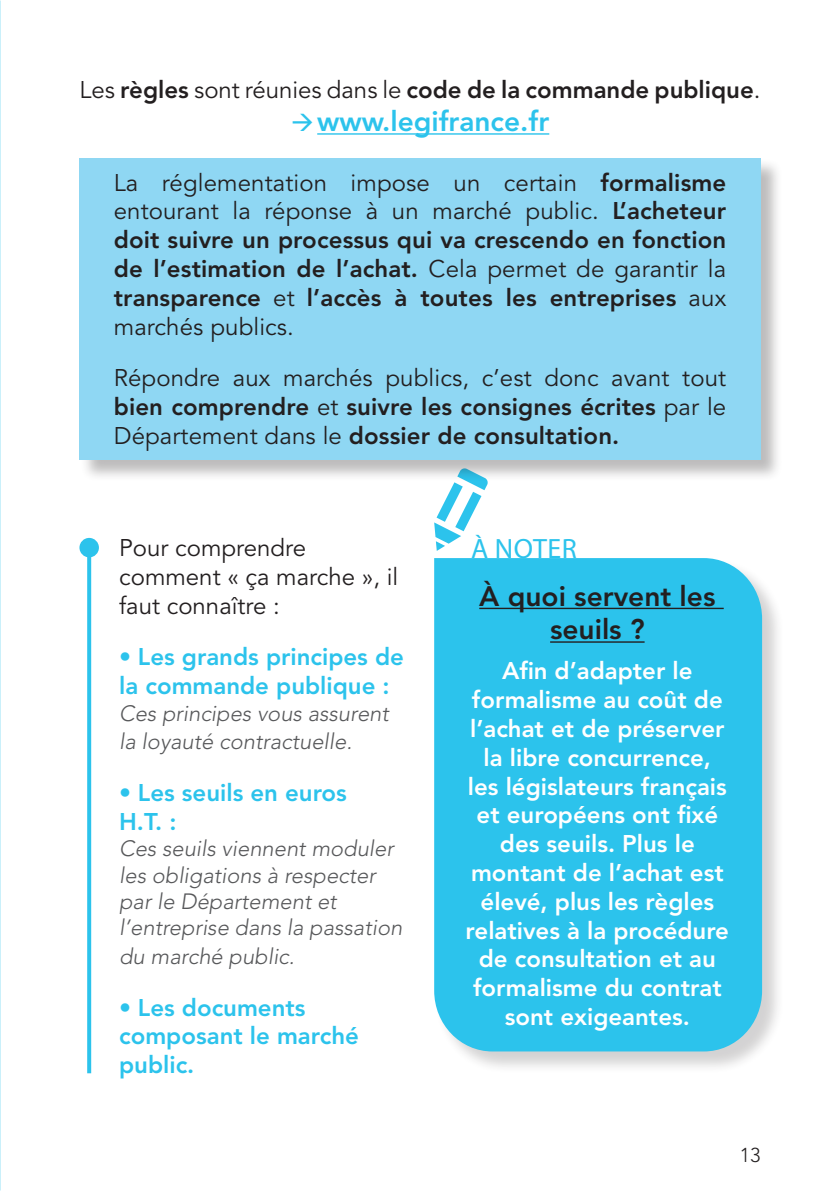
<style>
.page{position:relative;width:840px;height:1191px;background:#fff}
.page>*{position:absolute;margin:0;border:0;box-sizing:border-box;transform-origin:0 0}
.t1{font:800 28px/33.6px "Avenir LT Std";color:#231f20;text-align:center}
.t2{font:800 28px "Avenir LT Std";color:#2cc3ec}
.t3{font:28px "Myriad Pro";letter-spacing:.02em;color:#2cc3ec}
.t4{font:800 24px/28.8px "Avenir LT Std";letter-spacing:.005em;color:#231f20;text-align:justify}
.t5{font:800 24px/28.8px "Avenir LT Std";color:#fff;text-align:center}
.t6{font:24px/28.8px "Avenir LT Std";color:#231f20}
.t7{font:800 24px/28.8px "Avenir LT Std";color:#2cc3ec}
.t8{font:italic 300 22px/26.4px "Avenir LT Std";color:#57585a}
.t9{font:300 20px "Avenir LT Std";color:#231f20}
.s1{font-weight:400}
.s2{font-weight:800}
</style>
<div class="page">
<div style="left:434px;top:558px;width:349px;height:516px;background:#231f20;opacity:.2"></div>
<div style="left:434px;top:558px;width:327px;height:493px;background:#2cc3ec"></div>
<hr style="left:317px;top:133px;width:232px;height:2px;background:#2cc3ec">
<hr style="left:479px;top:607px;width:244px;height:2px;background:#231f20">
<hr style="left:550px;top:641px;width:94px;height:1px;background:#231f20">
<svg style="left:434px;top:482px;width:54px;height:69px"></svg>
<div style="left:438px;top:560px;width:54px;height:8px;background:#2cc3ec"></div>
<svg style="left:87px;top:557px;width:4px;height:516px;background:#35c5ec"></svg>
<div style="left:79px;top:538px;width:20px;height:19px;background:#2cc3ec;border-radius:50%"></div>
<div style="left:80px;top:158px;width:702px;height:324px;background:#231f20;opacity:.3"></div>
<div style="left:79px;top:158px;width:681px;height:301px;background:#8fd7f3"></div>
<p class="t4" style="left:79px;top:75px;width:682px"><span class="s1">Les</span> règles <span class="s1">sont réunies dans le</span> code de la commande publique<span class="s1">.</span></p>
<p class="t2" style="left:290px;top:105px;width:260px">→www.legifrance.fr</p>
<p class="t4" style="left:114px;top:168px;width:613px"><span class="s1">La réglementation impose un certain</span> formalisme <span class="s1">entourant la réponse à un marché public.</span> L’acheteur doit suivre un processus qui va crescendo en fonction de l’estimation de l’achat. <span class="s1">Cela permet de garantir la </span>transparence <span class="s1">et</span> l’accès à toutes les entreprises <span class="s1">aux marchés publics.</span></p>
<p class="t6" style="left:114px;top:364px;width:613px;text-align:justify">Répondre aux marchés publics, c’est donc avant tout <span class="s2">bien comprendre</span> et <span class="s2">suivre les consignes écrites</span> par le Département dans le <span class="s2">dossier de consultation.</span></p>
<p class="t6" style="left:119px;top:534px;width:280px">Pour comprendre comment « ça marche », il faut connaître :</p>
<p class="t7" style="left:119px;top:642px;width:286px"><span class="s1">•</span> Les grands principes de la commande publique :</p>
<p class="t8" style="left:119px;top:699px;width:271px;line-height:28.8px">Ces principes vous assurent la loyauté contractuelle.</p>
<p class="t7" style="left:119px;top:778px;width:229px"><span class="s1">•</span> Les seuils en euros<br>H.T. :</p>
<p class="t8" style="left:119px;top:835px;width:284px">Ces seuils viennent moduler les obligations à respecter par le Département et l’entreprise dans la passation</p>
<p class="t8" style="left:119px;top:943px;width:177px">du marché public.</p>
<p class="t7" style="left:119px;top:993px;width:241px"><span class="s1">•</span> Les documents composant le marché public.</p>
<p class="t3" style="left:471px;top:531px;width:107px">À NOTER</p>
<p class="t1" style="left:479px;top:579px;width:237px">À quoi servent les seuils ?</p>
<p class="t5" style="left:465px;top:656px;width:265px">Afin d’adapter le formalisme au coût de l’achat et de préserver la libre concurrence, les législateurs français et européens ont fixé des seuils. Plus le montant de l’achat est élevé, plus les règles relatives à la procédure de consultation et au formalisme du contrat sont exigeantes.</p>
<p class="t9" style="left:739px;top:1143px;width:22px">13</p>
</div>
